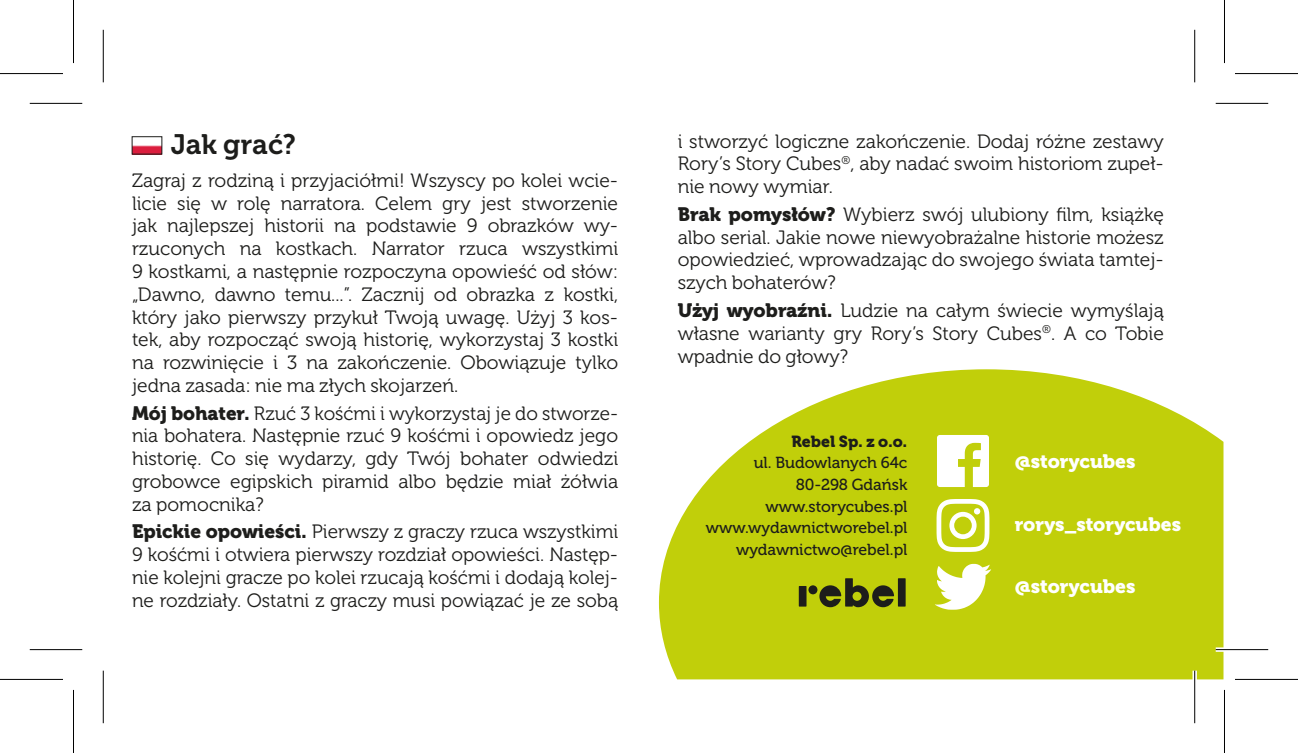
<style>
.page{position:relative;width:1298px;height:753px;background:#fff}
.page>*{position:absolute;margin:0;border:0;box-sizing:border-box;transform-origin:0 0}
.t1{font:28px "Museo 700";color:#1d1d1b}
.RSC_Leaflet_Body_3L{font:19.25px/22.8px "Museo 300";color:#1d1d1b;text-align:justify}
.RSC_Leaflet_Body_3L-2{font:19.25px "Museo 900";color:#fff}
.RSC_Leaflet_Body_3L-3{font:15.75px "Museo 500";color:#1d1d1b}
.RSC_Leaflet_Body_3L-4{font:15.75px "Museo 900";color:#1d1d1b}
.s1{font-family:"Museo 900"}
</style>
<div class="page">
<img style="left:134px;top:145px;width:26px;height:7px">
<div style="left:132px;top:136px;width:30px;height:18px;border:1px solid #1d1d1b"></div>
<svg style="left:659px;top:369px;width:564px;height:310px;background:#c9d52b"></svg>
<svg style="left:937px;top:435px;width:52px;height:52px"></svg>
<svg style="left:935px;top:563px;width:56px;height:46px"></svg>
<svg style="left:936px;top:498px;width:53px;height:53px"></svg>
<div style="left:808px;top:585px;width:9px;height:9px;background:#1d1d1b;border-radius:50%"></div>
<div style="left:799px;top:585px;width:7px;height:21px;background:#1d1d1b"></div>
<div style="left:898px;top:578px;width:8px;height:28px;background:#1d1d1b"></div>
<svg style="left:819px;top:578px;width:75px;height:29px;background:#6e7512"></svg>
<svg style="left:30px;top:102px;width:52px;height:1px"></svg>
<svg style="left:1216px;top:102px;width:52px;height:1px"></svg>
<svg style="left:30px;top:650px;width:52px;height:1px"></svg>
<svg style="left:1216px;top:647px;width:52px;height:4px"></svg>
<svg style="left:102px;top:30px;width:1px;height:52px"></svg>
<svg style="left:102px;top:670px;width:1px;height:52px"></svg>
<svg style="left:1195px;top:30px;width:1px;height:52px"></svg>
<svg style="left:1192px;top:670px;width:5px;height:52px"></svg>
<hr style="left:30px;top:103px;width:52px;height:1px;background:#000">
<hr style="left:1216px;top:103px;width:52px;height:1px;background:#000">
<hr style="left:30px;top:648px;width:52px;height:2px;background:#000">
<hr style="left:1216px;top:648px;width:52px;height:2px;background:#000">
<hr style="left:103px;top:30px;width:1px;height:52px;background:#000">
<hr style="left:103px;top:670px;width:1px;height:52px;background:#000">
<hr style="left:1194px;top:30px;width:1px;height:52px;background:#000">
<hr style="left:1194px;top:670px;width:1px;height:52px;background:#000">
<div style="left:0;top:71px;width:63px;height:5px;background:#f5f5f5"></div>
<div style="left:1235px;top:71px;width:63px;height:5px;background:#f5f5f5"></div>
<svg style="left:0;top:679px;width:63px;height:1px"></svg>
<svg style="left:1235px;top:679px;width:63px;height:1px"></svg>
<hr style="left:0;top:73px;width:63px;height:1px;background:#000">
<hr style="left:1235px;top:73px;width:63px;height:1px;background:#000">
<hr style="left:0;top:678px;width:63px;height:1px;background:#000">
<hr style="left:1235px;top:678px;width:63px;height:1px;background:#000">
<hr style="left:73px;top:0;width:1px;height:63px;background:#000">
<hr style="left:73px;top:689px;width:1px;height:63px;background:#000">
<hr style="left:1224px;top:0;width:1px;height:63px;background:#000">
<hr style="left:1224px;top:689px;width:1px;height:63px;background:#000">
<p class="t1" style="left:171px;top:129px;width:126px">Jak grać?</p>
<p class="RSC_Leaflet_Body_3L" style="left:132px;top:169px;width:488px">Zagraj z rodziną i przyjaciółmi! Wszyscy po kolei wcie&shy;licie się w rolę narratora. Celem gry jest stworzenie jak najlepszej historii na podstawie 9 obrazków wy&shy;rzuconych na kostkach. Narrator rzuca wszystkimi 9 kostkami, a następnie rozpoczyna opowieść od słów: „Dawno, dawno temu...”. Zacznij od obrazka z kostki, który jako pierwszy przykuł Twoją uwagę. Użyj 3 kos&shy;tek, aby rozpocząć swoją historię, wykorzystaj 3 kostki na rozwinięcie i 3 na zakończenie. Obowiązuje tylko jedna zasada: nie ma złych skojarzeń.</p>
<p class="RSC_Leaflet_Body_3L" style="left:132px;top:402px;width:488px"><span class="s1">Mój bohater.</span> Rzuć 3 kośćmi i wykorzystaj je do stworze&shy;nia bohatera. Następnie rzuć 9 kośćmi i opowiedz jego historię. Co się wydarzy, gdy Twój bohater odwiedzi grobowce egipskich piramid albo będzie miał żółwia za pomocnika?</p>
<p class="RSC_Leaflet_Body_3L" style="left:132px;top:520px;width:488px"><span class="s1">Epickie opowieści.</span> Pierwszy z graczy rzuca wszystkimi 9 kośćmi i otwiera pierwszy rozdział opowieści. Następ&shy;nie kolejni gracze po kolei rzucają kośćmi i dodają kolej&shy;ne rozdziały. Ostatni z graczy musi powiązać je ze sobą</p>
<p class="RSC_Leaflet_Body_3L" style="left:678px;top:130px;width:488px">i stworzyć logiczne zakończenie. Dodaj różne zestawy Rory’s Story Cubes<sup>®</sup>, aby nadać swoim historiom zupeł&shy;nie nowy wymiar.</p>
<p class="RSC_Leaflet_Body_3L" style="left:678px;top:203px;width:488px"><span class="s1">Brak pomysłów?</span> Wybierz swój ulubiony film, książkę albo serial. Jakie nowe niewyobrażalne historie możesz opowiedzieć, wprowadzając do swojego świata tamtej&shy;szych bohaterów?</p>
<p class="RSC_Leaflet_Body_3L" style="left:678px;top:299px;width:488px"><span class="s1">Użyj wyobraźni.</span> Ludzie na całym świecie wymyślają własne warianty gry Rory’s Story Cubes<sup>®</sup>. A co Tobie wpadnie do głowy?</p>
<p class="RSC_Leaflet_Body_3L-4" style="left:792px;top:432px;width:117px">Rebel Sp. z o.o.</p>
<p class="RSC_Leaflet_Body_3L-3" style="left:754px;top:454px;width:155px">ul. Budowlanych 64c</p>
<p class="RSC_Leaflet_Body_3L-3" style="left:796px;top:476px;width:113px">80-298 Gdańsk</p>
<p class="RSC_Leaflet_Body_3L-3" style="left:766px;top:497px;width:143px">www.storycubes.pl</p>
<p class="RSC_Leaflet_Body_3L-3" style="left:706px;top:519px;width:203px">www.wydawnictworebel.pl</p>
<p class="RSC_Leaflet_Body_3L-3" style="left:736px;top:540px;width:173px">wydawnictwo@rebel.pl</p>
<p class="RSC_Leaflet_Body_3L-2" style="left:1015px;top:450px;width:122px">@storycubes</p>
<p class="RSC_Leaflet_Body_3L-2" style="left:1015px;top:513px;width:168px">rorys_storycubes</p>
<p class="RSC_Leaflet_Body_3L-2" style="left:1015px;top:575px;width:122px">@storycubes</p>
</div>
